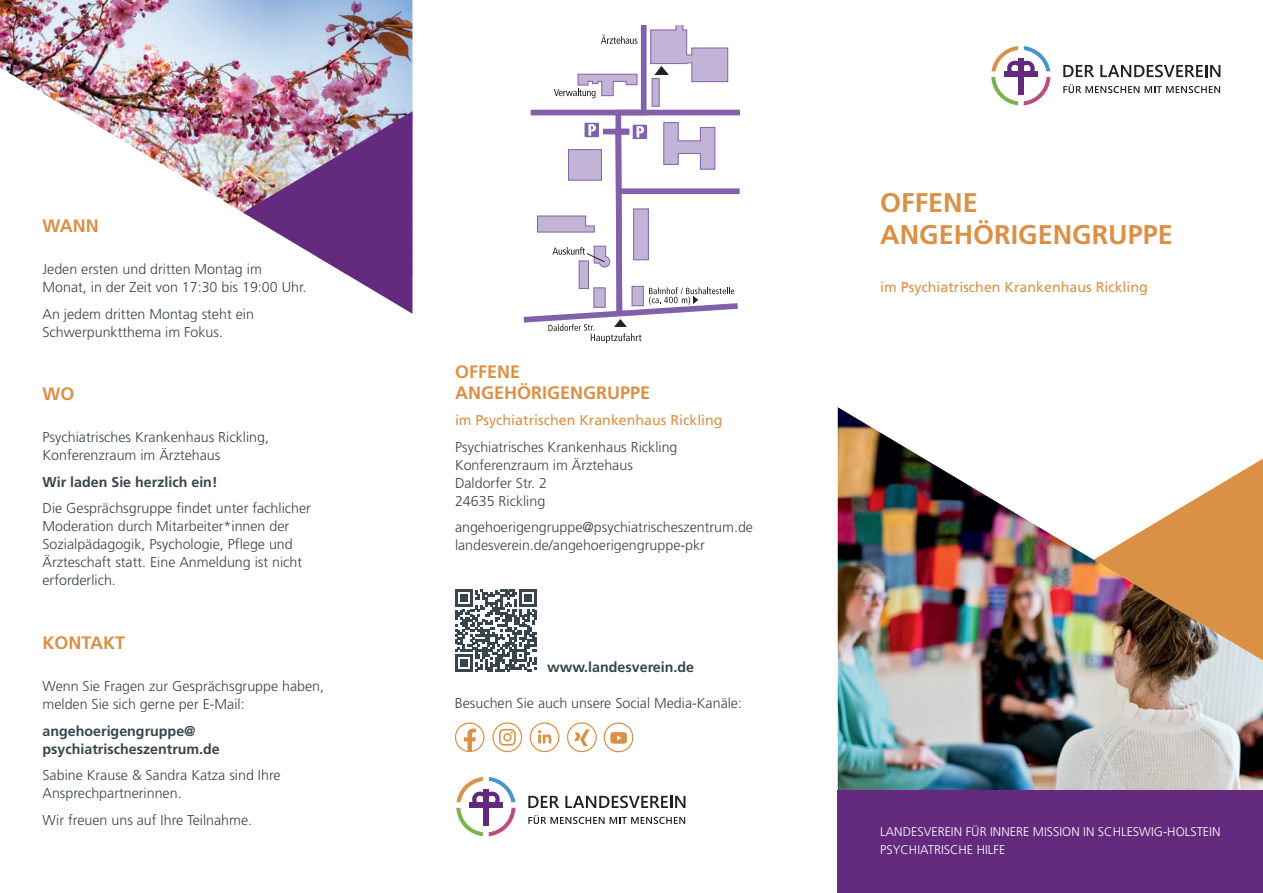
<style>
.page{position:relative;width:1263px;height:893px;background:#fff}
.page>*{position:absolute;margin:0;border:0;box-sizing:border-box;transform-origin:0 0}
.t1{font:700 27px/32.4px "Frutiger LT Std";color:#db9145}
.t2{font:700 18px/21px "Frutiger LT Std";color:#db9145}
.t3{font:300 14.25px/18px "Frutiger LT Std";color:#38454d}
.t4{font:700 14.25px/18px "Frutiger LT Std";color:#38454d}
.t5{font:14.25px "Frutiger LT Std";color:#db9145}
.t6{font:300 12.6px/18px "Frutiger LT Std";color:#fff}
</style>
<div class="page">
<img style="left:838px;top:407px;width:425px;height:384px">
<img style="left:0;top:0;width:412px;height:213px">
<svg style="left:523px;top:26px;width:206px;height:297px"></svg>
<svg style="left:548px;top:320px;width:93px;height:23px"></svg>
<svg style="left:525px;top:107px;width:215px;height:213px"></svg>
<div style="left:585px;top:123px;width:14px;height:14px;background:#8361aa"></div>
<svg style="left:588px;top:124px;width:8px;height:12px"></svg>
<div style="left:633px;top:125px;width:14px;height:14px;background:#8361aa"></div>
<svg style="left:636px;top:126px;width:8px;height:11px"></svg>
<svg style="left:552px;top:245px;width:59px;height:23px"></svg>
<svg style="left:528px;top:796px;width:31px;height:12px"></svg>
<svg style="left:565px;top:796px;width:120px;height:12px"></svg>
<svg style="left:528px;top:815px;width:76px;height:9px"></svg>
<svg style="left:610px;top:817px;width:75px;height:7px"></svg>
<svg style="left:456px;top:777px;width:59px;height:59px"></svg>
<svg style="left:455px;top:722px;width:30px;height:30px"></svg>
<svg style="left:530px;top:722px;width:29px;height:30px"></svg>
<svg style="left:567px;top:722px;width:30px;height:30px"></svg>
<svg style="left:492px;top:722px;width:30px;height:30px"></svg>
<svg style="left:604px;top:722px;width:29px;height:30px"></svg>
<svg style="left:455px;top:590px;width:82px;height:82px"></svg>
<svg style="left:1063px;top:65px;width:31px;height:12px"></svg>
<svg style="left:1100px;top:65px;width:120px;height:12px"></svg>
<svg style="left:1063px;top:84px;width:157px;height:9px"></svg>
<svg style="left:991px;top:46px;width:59px;height:59px"></svg>
<div style="left:838px;top:791px;width:425px;height:102px;background:#642a7d"></div>
<img style="left:243px;top:111px;width:169px;height:203px">
<p class="t2" style="left:43px;top:215px;width:58px">WANN</p>
<p class="t3" style="left:43px;top:260px;width:266px">Jeden ersten und dritten Montag im<br>Monat, in der Zeit von 17:30 bis 19:00 Uhr.</p>
<p class="t3" style="left:43px;top:305px;width:213px">An jedem dritten Montag steht ein<br>Schwerpunktthema im Fokus.</p>
<p class="t2" style="left:43px;top:383px;width:34px">WO</p>
<p class="t3" style="left:43px;top:429px;width:228px">Psychiatrisches Krankenhaus Rickling,<br>Konferenzraum im Ärztehaus</p>
<p class="t4" style="left:43px;top:473px;width:177px">Wir laden Sie herzlich ein!</p>
<p class="t3" style="left:43px;top:500px;width:270px">Die Gesprächsgruppe findet unter fachlicher Moderation durch Mitarbeiter*innen der Sozialpädagogik, Psychologie, Pflege und Ärzteschaft statt. Eine Anmeldung ist nicht erforderlich.</p>
<p class="t2" style="left:43px;top:632px;width:84px">KONTAKT</p>
<p class="t3" style="left:43px;top:678px;width:283px">Wenn Sie Fragen zur Gesprächsgruppe haben, melden Sie sich gerne per E-Mail:</p>
<p class="t4" style="left:43px;top:722px;width:179px">angehoerigengruppe@ psychiatrischeszentrum.de</p>
<p class="t3" style="left:43px;top:767px;width:240px">Sabine Krause &amp; Sandra Katza sind Ihre<br>Ansprechpartnerinnen.</p>
<p class="t3" style="left:43px;top:811px;width:211px">Wir freuen uns auf Ihre Teilnahme.</p>
<p class="t2" style="left:455px;top:361px;width:197px">OFFENE<br>ANGEHÖRIGENGRUPPE</p>
<p class="t5" style="left:455px;top:412px;width:269px">im Psychiatrischen Krankenhaus Rickling</p>
<p class="t3" style="left:455px;top:438px;width:224px">Psychiatrisches Krankenhaus Rickling<br>Konferenzraum im Ärztehaus<br>Daldorfer Str. 2<br>24635 Rickling</p>
<p class="t3" style="left:455px;top:518px;width:300px">angehoerigengruppe@psychiatrischeszentrum.de landesverein.de/angehoerigengruppe-pkr</p>
<p class="t4" style="left:547px;top:658px;width:149px">www.landesverein.de</p>
<p class="t3" style="left:455px;top:695px;width:289px">Besuchen Sie auch unsere Social Media-Kanäle:</p>
<h1 class="t1" style="left:880px;top:186px;width:294px">OFFENE<br>ANGEHÖRIGENGRUPPE</h1>
<p class="t5" style="left:880px;top:279px;width:269px">im Psychiatrischen Krankenhaus Rickling</p>
<p class="t6" style="left:880px;top:823px;width:342px">LANDESVEREIN FÜR INNERE MISSION IN SCHLESWIG-HOLSTEIN<br>PSYCHIATRISCHE HILFE</p>
</div>
